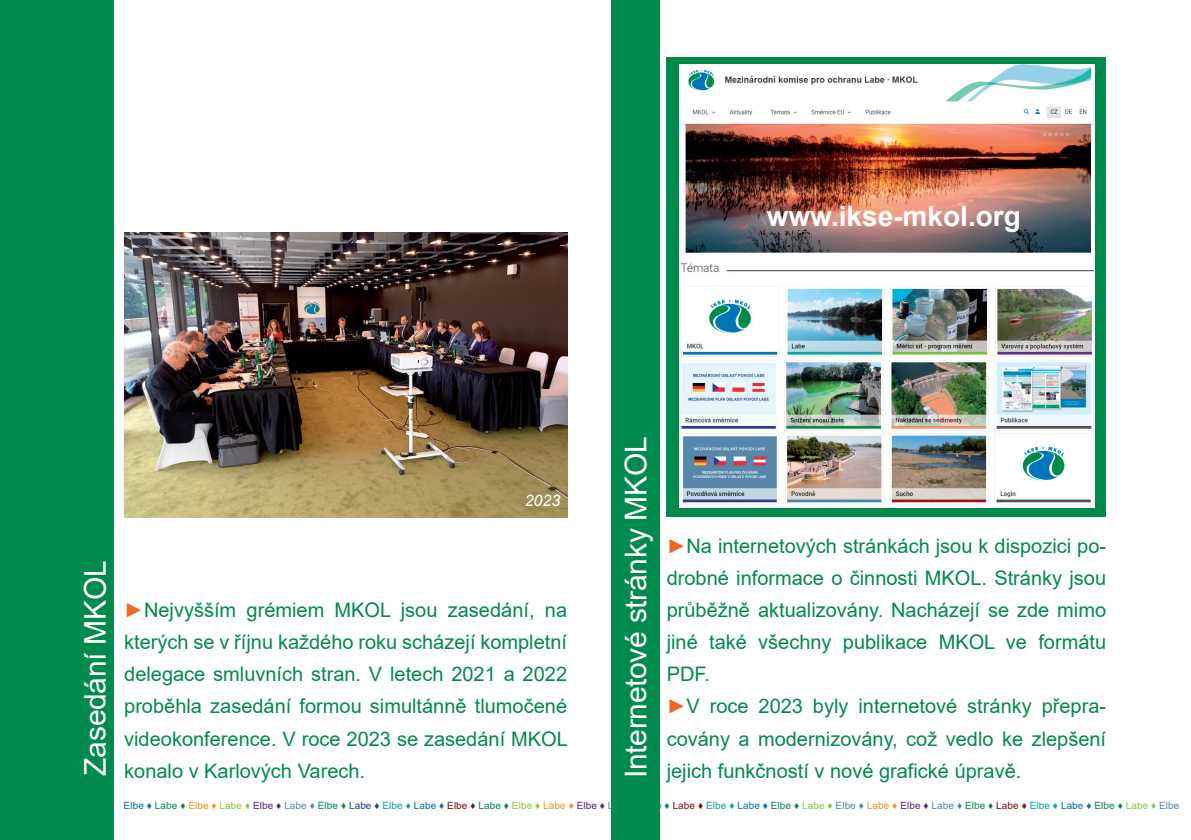
<style>
.page{position:relative;width:1191px;height:840px;background:#fff}
.page>*{position:absolute;margin:0;border:0;box-sizing:border-box;transform-origin:0 0}
.t1{font:30px "Arial";letter-spacing:-.01em;color:#fff}
.t2{font:700 28px "Arial";color:#fff}
.t3{font:20px/32px "Arial";color:#008b4c}
.t4{font:italic 16px "Arial";color:#fff}
.t5{font:10px "Arial";letter-spacing:.01em;color:#008b4c}
.s1{color:#f36421}
.s2{color:#0072b2}
.s3{color:#f7931d}
.s4{color:#8bc63e}
.s5{color:#542685}
.s6{color:#5587aa}
.s7{color:#253f8e}
.s8{color:#00a99d}
.s9{color:#7c1113}
</style>
<div class="page">
<div style="left:0;top:0;width:113px;height:839px;background:#008b4c"></div>
<div style="left:611px;top:0;width:48px;height:839px;background:#008b4c"></div>
<img style="left:124px;top:233px;width:443px;height:283px">
<div style="left:666px;top:58px;width:440px;height:458px;background:#008b4c"></div>
<img style="left:679px;top:64px;width:415px;height:193px">
<img style="left:679px;top:258px;width:415px;height:100px">
<img style="left:679px;top:358px;width:415px;height:73px">
<img style="left:679px;top:431px;width:415px;height:76px">
<h2 class="t2" style="left:766px;top:196px;width:256px">www.ikse-mkol.org</h2>
<h1 class="t1" style="left:75px;top:775px;width:216px;rotate:-90deg">Zasedání MKOL</h1>
<p class="t4" style="left:525px;top:489px;width:37px">2023</p>
<p class="t3" style="left:124px;top:594px;width:445px;text-align:justify"><span class="s1">►</span>Nejvyšším grémiem MKOL jsou zasedání, na kterých se v říjnu každého roku scházejí kompletní delegace smluvních stran. V letech 2021 a 2022 proběhla zasedání formou simultánně tlumočené videokonference. V roce 2023 se zasedání MKOL konalo v Karlových Varech.</p>
<h1 class="t1" style="left:615px;top:778px;width:343px;rotate:-90deg">Internetové stránky MKOL</h1>
<p class="t3" style="left:666px;top:530px;width:441px"><span class="s1">►</span>Na internetových stránkách jsou k dispozici po&shy;drobné informace o činnosti MKOL. Stránky jsou průběžně aktualizovány. Nacházejí se zde mimo jiné také všechny publikace MKOL ve formátu PDF.<br><span class="s1">►</span>V roce 2023 byly internetové stránky pře pra&shy;covány a modernizovány, což vedlo ke zlepšení jejich funkčností v nové grafické úpravě.</p>
<p class="t5" style="left:124px;top:798px;width:1057px"><span class="s2">Elbe ♦</span> Labe ♦ <span class="s3">Elbe ♦</span> <span class="s4">Labe ♦</span> <span class="s5">Elbe ♦</span> <span class="s6">Labe ♦</span> Elbe ♦ <span class="s7">Labe ♦</span> <span class="s8">Elbe ♦</span> <span class="s2">Labe ♦</span> <span class="s9">Elbe ♦</span> Labe ♦ <span class="s4">Elbe ♦</span> <span class="s3">Labe ♦</span> <span class="s5">Elbe ♦</span> <span class="s6">Labe ♦</span> Elbe ♦ <span class="s9">Labe ♦</span> <span class="s8">Elbe ♦</span> <span class="s2">Labe ♦</span> Elbe ♦ <span class="s4">Labe ♦</span> <span class="s6">Elbe ♦</span> <span class="s3">Labe ♦</span> <span class="s5">Elbe ♦</span> <span class="s6">Labe ♦</span> Elbe ♦ <span class="s9">Labe ♦</span> <span class="s8">Elbe ♦</span> <span class="s2">Labe ♦</span> Elbe ♦ <span class="s4">Labe ♦</span> <span class="s6">Elbe</span></p>
</div>
